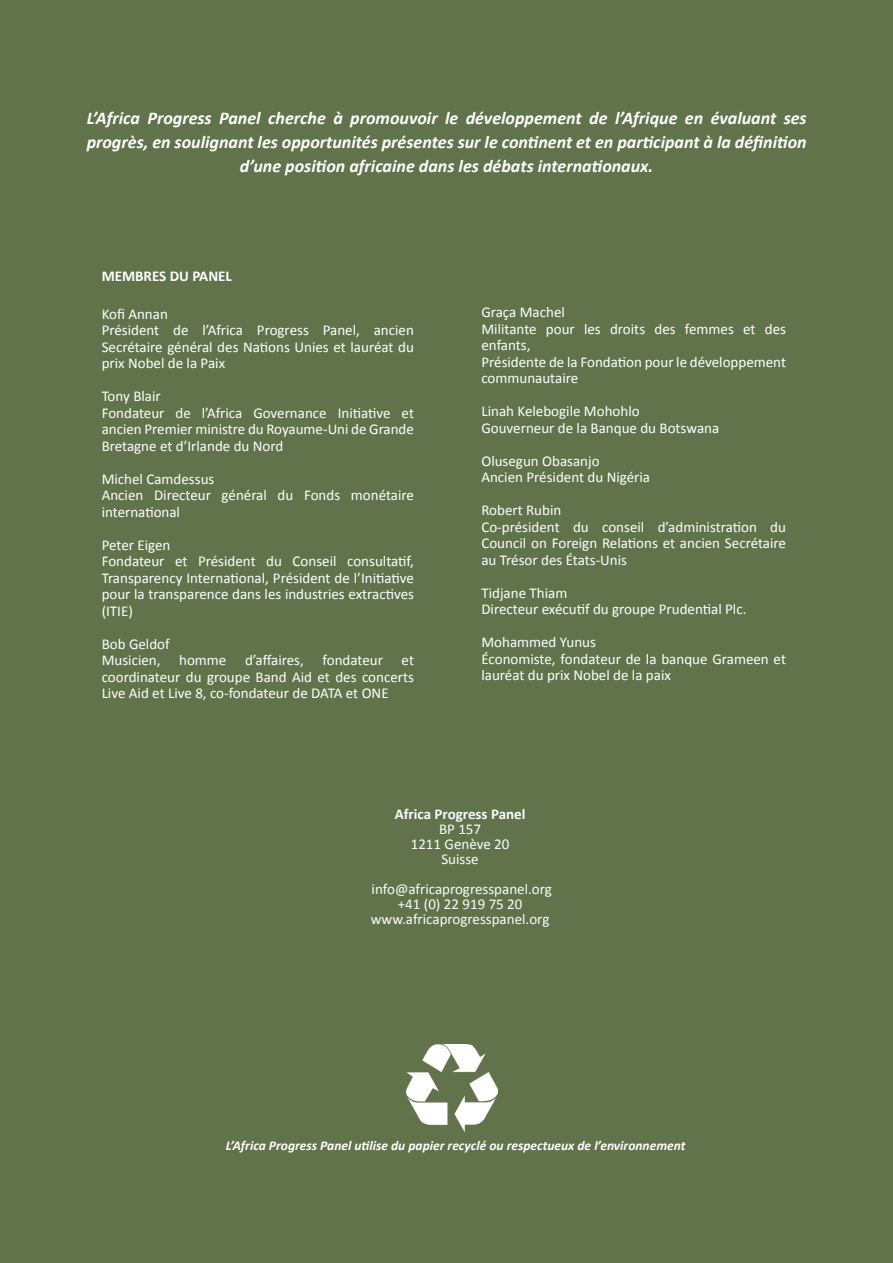
<style>
.page{position:relative;width:893px;height:1263px;background:#61734b}
.page>*{position:absolute;margin:0;border:0;box-sizing:border-box;transform-origin:0 0}
.t1{font:italic 700 18px/24px "Calibri";color:#fff;text-align:center}
.t2{font:15px/16.5px "Calibri";color:#fff}
.t3{font:15px/15px "Calibri";color:#fcfcfc;text-align:center}
.t4{font:700 15px "Calibri";color:#fcfcfc}
.t5{font:700 15px "Calibri";color:#fff}
.t6{font:italic 700 13.5px "Calibri";color:#fff}
</style>
<div class="page">
<img style="left:406px;top:1044px;width:91px;height:87px">
<p class="t1" style="left:87px;top:105px;width:722px">L’Africa Progress Panel cherche à promouvoir le développement de l’Afrique en évaluant ses progrès, en soulignant les opportunités présentes sur le continent et en participant à la définition d’une position africaine dans les débats internationaux.</p>
<p class="t5" style="left:102px;top:267px;width:132px">MEMBRES DU PANEL</p>
<p class="t2" style="left:102px;top:305px;width:314px">Kofi Annan<br>Président de l’Africa Progress Panel, ancien<br>Secrétaire général des Nations Unies et lauréat du prix Nobel de la Paix</p>
<p class="t2" style="left:102px;top:387px;width:314px">Tony Blair<br>Fondateur de l’Africa Governance Initiative et ancien Premier ministre du Royaume-Uni de Grande Bretagne et d’Irlande du Nord</p>
<p class="t2" style="left:102px;top:470px;width:314px">Michel Camdessus<br>Ancien Directeur général du Fonds monétaire international</p>
<p class="t2" style="left:102px;top:536px;width:314px">Peter Eigen<br>Fondateur et Président du Conseil consultatif, Transparency International, Président de l’Initiative pour la transparence dans les industries extractives (ITIE)</p>
<p class="t2" style="left:102px;top:635px;width:314px">Bob Geldof<br>Musicien, homme d’affaires, fondateur et coordinateur du groupe Band Aid et des concerts Live Aid et Live 8, co-fondateur de DATA et ONE</p>
<p class="t2" style="left:481px;top:303px;width:306px">Graça Machel<br>Militante pour les droits des femmes et des enfants,<br>Présidente de la Fondation pour le développement communautaire</p>
<p class="t2" style="left:481px;top:402px;width:239px">Linah Kelebogile Mohohlo<br>Gouverneur de la Banque du Botswana</p>
<p class="t2" style="left:481px;top:452px;width:170px">Olusegun Obasanjo<br>Ancien Président du Nigéria</p>
<p class="t2" style="left:481px;top:501px;width:306px">Robert Rubin<br>Co-président du conseil d’administration du Council on Foreign Relations et ancien Secrétaire au Trésor des États-Unis</p>
<p class="t2" style="left:481px;top:584px;width:267px">Tidjane Thiam<br>Directeur exécutif du groupe Prudential Plc.</p>
<p class="t2" style="left:481px;top:633px;width:306px">Mohammed Yunus<br>Économiste, fondateur de la banque Grameen et lauréat du prix Nobel de la paix</p>
<p class="t4" style="left:395px;top:804px;width:132px">Africa Progress Panel</p>
<p class="t3" style="left:411px;top:820px;width:100px">BP 157<br>1211 Genève 20<br>Suisse</p>
<p class="t3" style="left:371px;top:880px;width:183px">info@africaprogresspanel.org +41 (0) 22 919 75 20 www.africaprogresspanel.org</p>
<p class="t6" style="left:226px;top:1137px;width:461px">L’Africa Progress Panel utilise du papier recyclé ou respectueux de l’environnement</p>
</div>
